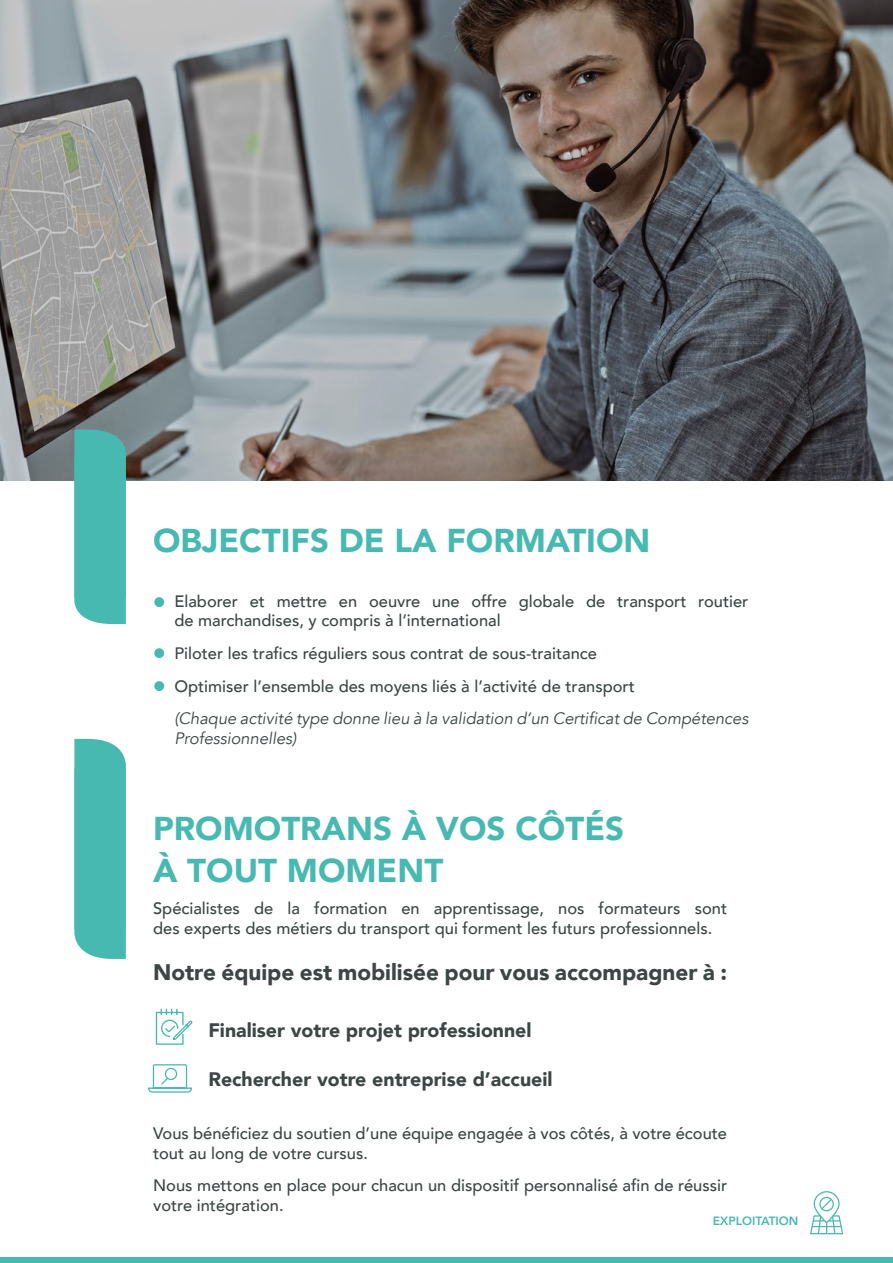
<style>
.page{position:relative;width:893px;height:1263px;background:#fff}
.page>*{position:absolute;margin:0;border:0;box-sizing:border-box;transform-origin:0 0}
.t1{font:900 33px/42px "Avenir";color:#48b9b1}
.t2{font:900 22.5px "Avenir";color:#3d4545}
.t3{font:900 19.5px "Avenir";color:#3d4545}
.t4{font:500 16.5px/19.8px "Avenir";color:#3d4545}
.t5{font:italic 16.5px/19.8px "Avenir";color:#3d4545}
.t6{font:800 12px "Avenir";color:#48b9b1}
</style>
<div class="page">
<svg style="left:74px;top:739px;width:52px;height:220px;background:#4fbbb4"></svg>
<svg style="left:155px;top:1008px;width:38px;height:37px"></svg>
<svg style="left:148px;top:1064px;width:44px;height:29px"></svg>
<img style="left:0;top:0;width:893px;height:480px">
<svg style="left:74px;top:430px;width:52px;height:194px;background:#4db9b2"></svg>
<div style="left:154px;top:597px;width:10px;height:10px;background:#48b9b1;border-radius:50%"></div>
<div style="left:154px;top:648px;width:10px;height:10px;background:#48b9b1;border-radius:50%"></div>
<div style="left:154px;top:681px;width:10px;height:10px;background:#48b9b1;border-radius:50%"></div>
<div style="left:0;top:1258px;width:893px;height:5px;background:#48b9b1"></div>
<svg style="left:810px;top:1191px;width:33px;height:43px"></svg>
<h1 class="t1" style="left:153px;top:518px;width:499px">OBJECTIFS DE LA FORMATION</h1>
<p class="t4" style="left:174px;top:590px;width:576px">Elaborer et mettre en oeuvre une offre globale de transport routier de marchandises, y compris à l’international</p>
<p class="t4" style="left:174px;top:636px;width:462px;line-height:32.5px">Piloter les trafics réguliers sous contrat de sous-traitance<br>Optimiser l’ensemble des moyens liés à l’activité de transport</p>
<p class="t5" style="left:174px;top:709px;width:576px">(Chaque activité type donne lieu à la validation d’un Certificat de Compétences<br>Professionnelles)</p>
<h1 class="t1" style="left:153px;top:806px;width:472px">PROMOTRANS À VOS CÔTÉS<br>À TOUT MOMENT</h1>
<p class="t4" style="left:153px;top:897px;width:576px">Spécialistes de la formation en apprentissage, nos formateurs sont des experts des métiers du transport qui forment les futurs professionnels.</p>
<h2 class="t2" style="left:153px;top:953px;width:576px">Notre équipe est mobilisée pour vous accompagner à :</h2>
<p class="t3" style="left:208px;top:1013px;width:325px">Finaliser votre projet professionnel</p>
<p class="t3" style="left:208px;top:1063px;width:346px">Rechercher votre entreprise d’accueil</p>
<p class="t4" style="left:153px;top:1122px;width:576px">Vous bénéficiez du soutien d’une équipe engagée à vos côtés, à votre écoute tout au long de votre cursus.</p>
<p class="t4" style="left:153px;top:1175px;width:576px">Nous mettons en place pour chacun un dispositif personnalisé afin de réussir votre intégration.</p>
<p class="t6" style="left:713px;top:1211px;width:87px">EXPLOITATION</p>
</div>
